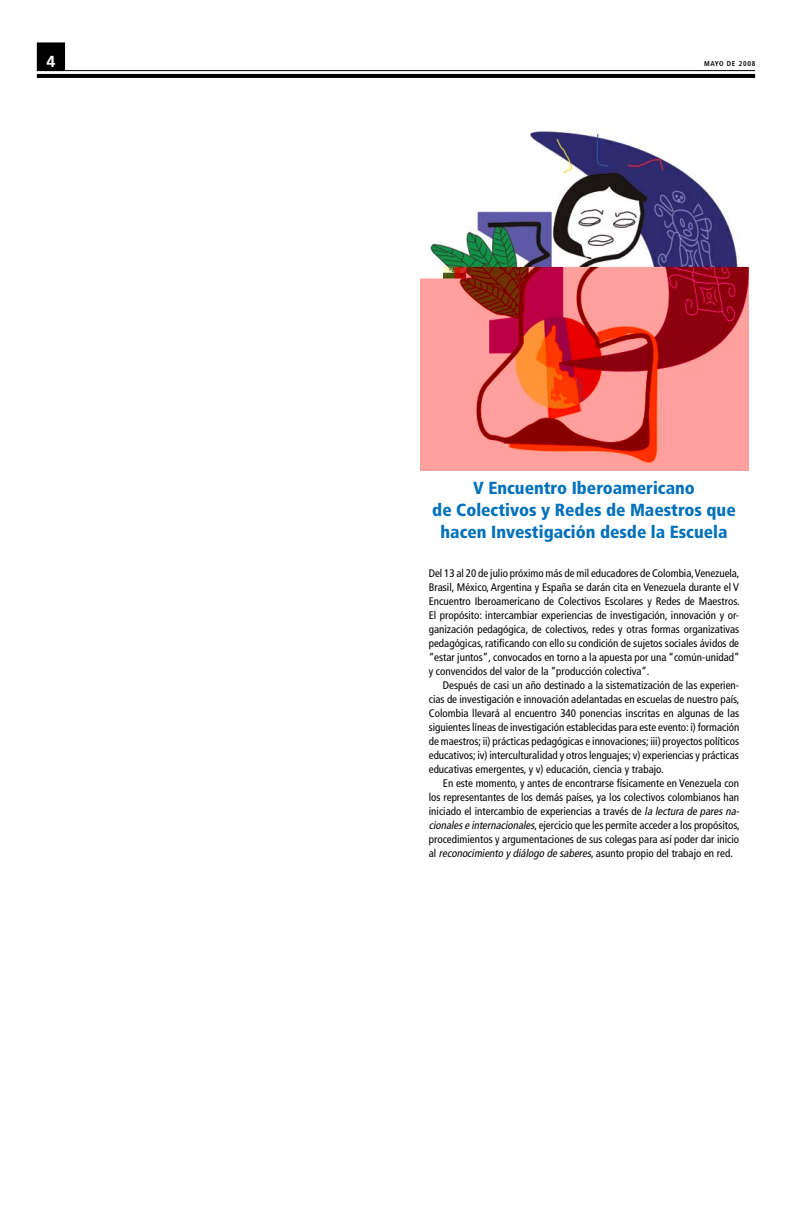
<style>
.page{position:relative;width:792px;height:1219px;background:#fff}
.page>*{position:absolute;margin:0;border:0;box-sizing:border-box;transform-origin:0 0}
.t1{font:900 condensed 17.5px/22px "Frutiger";color:#0071bc;text-align:center}
.t2{font:700 16px "Frutiger";color:#fff}
.t3{font:condensed 11px/14px "Frutiger";color:#000;text-align:justify}
.t4{font:700 condensed 7px "Frutiger";letter-spacing:.1em;color:#000}
.s1{font-style:italic}
</style>
<div class="page">
<hr style="left:37px;top:70px;width:718px;height:1px;background:#000">
<div style="left:37px;top:43px;width:28px;height:27px;background:#000"></div>
<div style="left:37px;top:42px;width:28px;height:29px;border:1px solid #000"></div>
<hr style="left:37px;top:74px;width:718px;height:4px;background:#000">
<img style="left:421px;top:130px;width:327px;height:340px">
<h2 class="t2" style="left:46px;top:52px;width:10px">4</h2>
<p class="t4" style="left:704px;top:60px;width:53px">MAYO DE 2008</p>
<h1 class="t1" style="left:432px;top:477px;width:305px">V Encuentro Iberoamericano<br>de Colectivos y Redes de Maestros que hacen Investigación desde la Escuela</h1>
<p class="t3" style="left:429px;top:566px;width:312px">Del 13 al 20 de julio próximo más de mil educadores de Colombia, Venezuela, Brasil, México, Argentina y España se darán cita en Venezuela durante el V Encuentro Iberoamericano de Colectivos Escolares y Redes de Maestros.<br>El propósito: intercambiar experiencias de investigación, innovación y or&shy;ganización pedagógica, de colectivos, redes y otras formas organizativas pedagógicas, ratificando con ello su condición de sujetos sociales ávidos de “estar juntos”, convocados en torno a la apuesta por una “común-unidad” y convencidos del valor de la “producción colectiva”.</p>
<p class="t3" style="left:429px;top:678px;width:312px;text-indent:14px">Después de casi un año destinado a la sistematización de las experien&shy;cias de investigación e innovación adelantadas en escuelas de nuestro país, Colombia llevará al encuentro 340 ponencias inscritas en algunas de las siguientes líneas de investigación establecidas para este evento: i) formación de maestros; ii) prácticas pedagógicas e innovaciones; iii) proyectos políticos educativos; iv) interculturalidad y otros lenguajes; v) experiencias y prácticas educativas emergentes, y v) educación, ciencia y trabajo.</p>
<p class="t3" style="left:429px;top:776px;width:314px;text-align:left;text-indent:14px">En este momento, y antes de encontrarse físicamente en Venezuela con los representantes de los demás países, ya los colectivos colombianos han iniciado el intercambio de experiencias a través de <span class="s1">la lectura de pares na&shy;cionalese internacionales</span>, ejercicio que les permite acceder a los propósitos, procedimientos y argumentaciones de sus colegas para así poder dar inicio a l <span class="s1">reconocimiento y diálogo de saberes</span>, a s u n t o p r o p i o d e l t r a b a j o e n r e d .</p>
</div>
